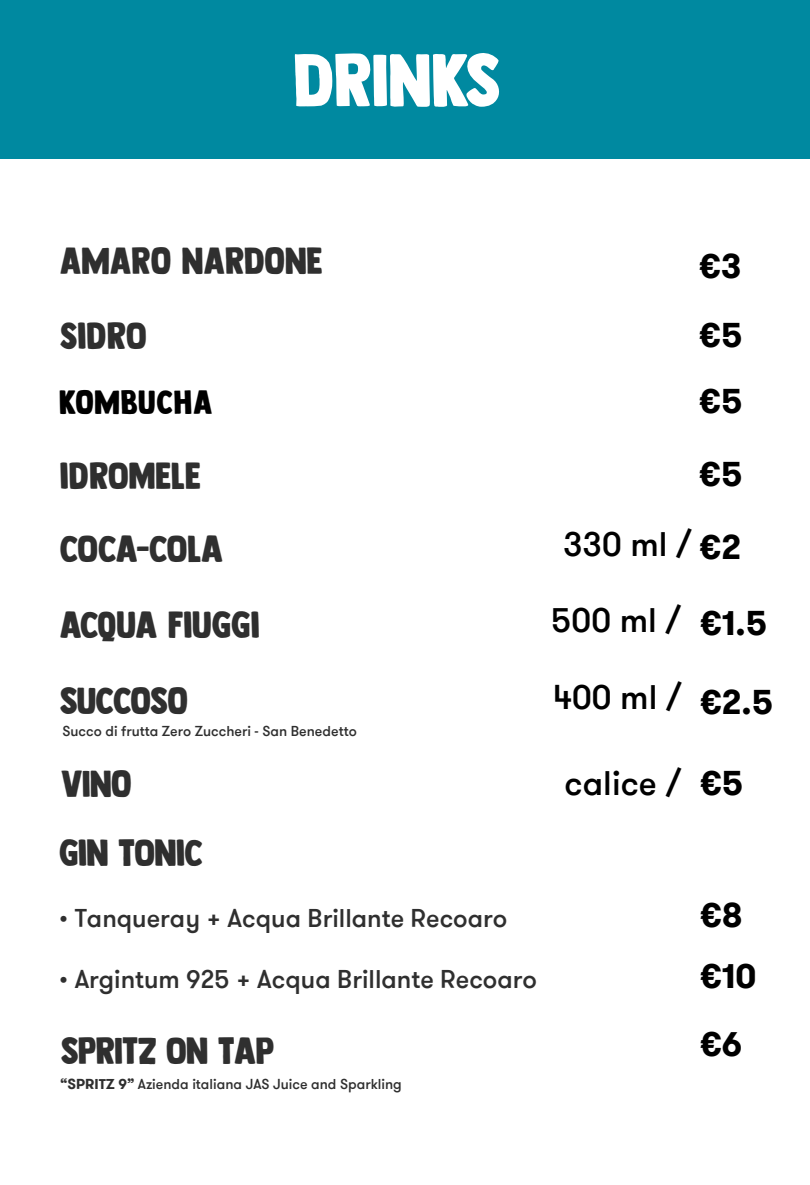
<style>
.page{position:relative;width:810px;height:1185px;background:#fff}
.page>*{position:absolute;margin:0;border:0;box-sizing:border-box;transform-origin:0 0}
.t1{font:75px "DK Longreach";color:#fff}
.t2{font:37.72px/74.9px "DK Longreach";color:#2f2f2f}
.t3{font:500 33.9px "GT Walsheim Pro";letter-spacing:.005em;color:#000}
.t4{font:700 33.9px/69.2px "GT Walsheim Pro";color:#000}
.t5{font:33.75px "DK Longreach";letter-spacing:.03em;color:#000}
.t6{font:500 25.5px "GT Walsheim Pro";color:#2f2f2f}
.t7{font:500 14.25px "GT Walsheim Pro";color:#2f2f2f}
.s1{font-weight:700}
</style>
<div class="page">
<div style="left:0;top:0;width:810px;height:158px;background:#0089a0"></div>
<h1 class="t1" style="left:293px;top:36px;width:209px">DRINKS</h1>
<h2 class="t2" style="left:60px;top:223px;width:264px;line-height:75.2px">AMARO NARDONE<br>SIDRO</h2>
<h3 class="t5" style="left:59px;top:382px;width:155px">KOMBUCHA</h3>
<h2 class="t2" style="left:60px;top:438px;width:201px">IDROMELE<br>COCA-COLA<br>ACQUA FIUGGI<br>SUCCOSO</h2>
<p class="t7" style="left:62px;top:722px;width:296px">Succo di frutta Zero Zuccheri - San Benedetto</p>
<h2 class="t2" style="left:61px;top:746px;width:72px">VINO</h2>
<h2 class="t2" style="left:59px;top:814px;width:145px">GIN TONIC</h2>
<h3 class="t6" style="left:59px;top:901px;width:450px">• Tanqueray + Acqua Brillante Recoaro</h3>
<h3 class="t6" style="left:59px;top:962px;width:479px">• Argintum 925 + Acqua Brillante Recoaro</h3>
<h3 class="t4" style="left:700px;top:231px;width:45px">€3 €5</h3>
<h3 class="t4" style="left:700px;top:364px;width:45px;line-height:73.8px">€5 €5</h3>
<h3 class="t3" style="left:563px;top:523px;width:179px">330 ml / <span class="s1">€2</span></h3>
<h3 class="t3" style="left:551px;top:598px;width:131px">500 ml /</h3>
<h3 class="t3" style="left:553px;top:675px;width:130px">400 ml /</h3>
<h3 class="t4" style="left:700px;top:589px;width:69px">€1.5</h3>
<h3 class="t4" style="left:700px;top:667px;width:75px">€2.5</h3>
<h3 class="t3" style="left:564px;top:761px;width:118px">calice /</h3>
<h3 class="t4" style="left:700px;top:748px;width:45px">€5</h3>
<h3 class="t4" style="left:700px;top:884px;width:58px;line-height:61.2px">€8 €10</h3>
<h2 class="t2" style="left:61px;top:1012px;width:215px">SPRITZ ON TAP</h2>
<h3 class="t4" style="left:700px;top:1009px;width:43px">€6</h3>
<p class="t7" style="left:60px;top:1074px;width:343px"><span class="s1">“SPRITZ 9”</span> Azienda italiana JAS Juice and Sparkling</p>
</div>
